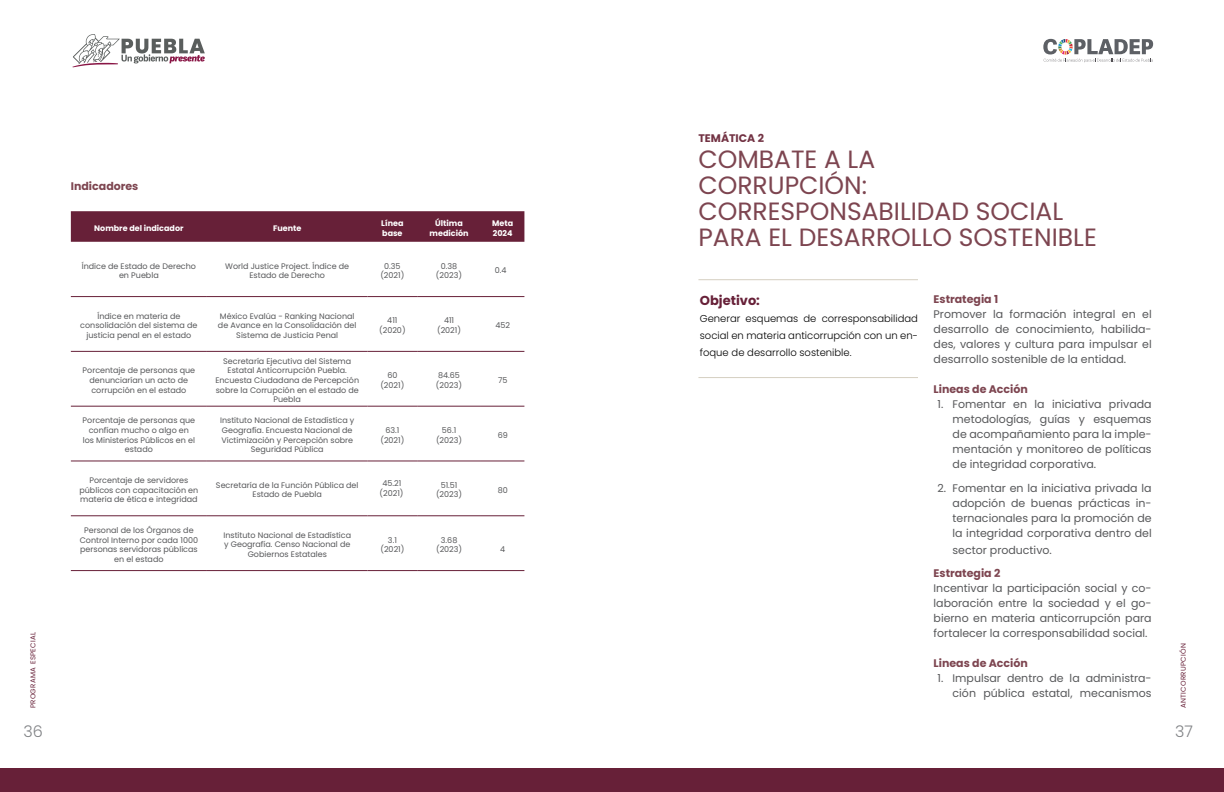
<style>
.page{position:relative;width:1224px;height:792px;background:#fff}
.page>*{position:absolute;margin:0;border:0;box-sizing:border-box;transform-origin:0 0}
.SUBBB{font:25px/26px "Poppins";color:#7d4550}
.t1{font:300 16px "Poppins";color:#808285}
.LINEA_DE_ACCIÓN{font:700 13px "Poppins";color:#672038}
.texto{font:11px/15px "Poppins";color:#57585a;text-align:justify}
.texto-2{font:700 11px "Poppins";color:#7d4550}
.Negritas{font:700 11px "Poppins";color:#723243}
.LINEA_DE_ACCIÓN-2{font:300 10px/17px "Poppins";color:#000;text-align:justify}
.tablas{font:8px/9.6px "Poppins";color:#57585a;text-align:center}
.tablas-2{font:700 8px/9.6px "Poppins";color:#fff}
.t2{font:7px "Poppins";letter-spacing:.05em;color:#672038}
</style>
<div class="page">
<svg style="left:72px;top:34px;width:133px;height:33px"></svg>
<div style="left:0;top:768px;width:1224px;height:24px;background:#672038"></div>
<svg style="left:1043px;top:39px;width:110px;height:23px"></svg>
<div style="left:71px;top:211px;width:453px;height:31px;background:#672038"></div>
<hr style="left:71px;top:296px;width:136px;height:1px;background:#672038">
<hr style="left:207px;top:296px;width:161px;height:1px;background:#672038">
<hr style="left:368px;top:296px;width:49px;height:1px;background:#672038">
<hr style="left:417px;top:296px;width:64px;height:1px;background:#672038">
<hr style="left:481px;top:296px;width:43px;height:1px;background:#672038">
<hr style="left:71px;top:351px;width:136px;height:1px;background:#672038">
<hr style="left:207px;top:351px;width:161px;height:1px;background:#672038">
<hr style="left:368px;top:351px;width:49px;height:1px;background:#672038">
<hr style="left:417px;top:351px;width:64px;height:1px;background:#672038">
<hr style="left:481px;top:351px;width:43px;height:1px;background:#672038">
<hr style="left:71px;top:406px;width:136px;height:1px;background:#672038">
<hr style="left:207px;top:406px;width:161px;height:1px;background:#672038">
<hr style="left:368px;top:406px;width:49px;height:1px;background:#672038">
<hr style="left:417px;top:406px;width:64px;height:1px;background:#672038">
<hr style="left:481px;top:406px;width:43px;height:1px;background:#672038">
<hr style="left:71px;top:461px;width:136px;height:1px;background:#672038">
<hr style="left:207px;top:461px;width:161px;height:1px;background:#672038">
<hr style="left:368px;top:461px;width:49px;height:1px;background:#672038">
<hr style="left:417px;top:461px;width:64px;height:1px;background:#672038">
<hr style="left:481px;top:461px;width:43px;height:1px;background:#672038">
<hr style="left:71px;top:516px;width:136px;height:1px;background:#672038">
<hr style="left:207px;top:516px;width:161px;height:1px;background:#672038">
<hr style="left:368px;top:516px;width:49px;height:1px;background:#672038">
<hr style="left:417px;top:516px;width:64px;height:1px;background:#672038">
<hr style="left:481px;top:516px;width:43px;height:1px;background:#672038">
<hr style="left:71px;top:570px;width:136px;height:1px;background:#672038">
<hr style="left:207px;top:570px;width:161px;height:1px;background:#672038">
<hr style="left:368px;top:570px;width:49px;height:1px;background:#672038">
<hr style="left:417px;top:570px;width:64px;height:1px;background:#672038">
<hr style="left:481px;top:570px;width:43px;height:1px;background:#672038">
<hr style="left:698px;top:279px;width:220px;height:1px;background:#d5cfc1">
<hr style="left:698px;top:377px;width:220px;height:1px;background:#d5cfc1">
<p class="texto-2" style="left:71px;top:180px;width:69px">Indicadores</p>
<p class="tablas-2" style="left:94px;top:223px;width:91px">Nombre del indicador</p>
<p class="tablas-2" style="left:273px;top:223px;width:30px">Fuente</p>
<p class="tablas-2" style="left:381px;top:218px;width:24px">Línea base</p>
<p class="tablas-2" style="left:430px;top:218px;width:40px;text-align:center">Última medición</p>
<p class="tablas-2" style="left:492px;top:218px;width:22px">Meta<br>2024</p>
<p class="tablas" style="left:82px;top:261px;width:116px">Índice de Estado de Derecho</p>
<p class="tablas" style="left:119px;top:271px;width:41px">en Puebla</p>
<p class="tablas" style="left:225px;top:261px;width:125px">World Justice Project. Índice de<br>Estado de Derecho</p>
<p class="tablas" style="left:384px;top:261px;width:18px">0.35</p>
<p class="tablas" style="left:441px;top:261px;width:18px">0.38</p>
<p class="tablas" style="left:436px;top:271px;width:28px">(2023)</p>
<p class="tablas" style="left:495px;top:266px;width:13px">0.4</p>
<p class="tablas" style="left:380px;top:271px;width:26px">(2021)</p>
<p class="Negritas" style="left:698px;top:132px;width:67px">TEMÁTICA 2</p>
<p class="SUBBB" style="left:698px;top:146px;width:178px">COMBATE A LA</p>
<p class="SUBBB" style="left:698px;top:172px;width:170px">CORRUPCIÓN:</p>
<p class="SUBBB" style="left:698px;top:198px;width:400px">CORRESPONSABILIDAD SOCIAL<br>PARA EL DESARROLLO SOSTENIBLE</p>
<p class="texto-2" style="left:934px;top:293px;width:66px">Estrategia 1</p>
<p class="texto" style="left:934px;top:307px;width:220px">Promover la formación integral en el desarrollo de conocimiento, habilida&shy;des, valores y cultura para impulsar el desarrollo sostenible de la entidad.</p>
<p class="texto-2" style="left:934px;top:383px;width:96px">Lineas de Acción</p>
<p class="texto" style="left:953px;top:397px;width:201px;text-indent:-15px">1. Fomentar en la iniciativa privada metodologías, guías y esquemas de acompañamiento para la imple&shy;mentación y monitoreo de políticas de integridad corporativa.</p>
<p class="texto" style="left:953px;top:480px;width:201px;text-indent:-15px">2. Fomentar en la iniciativa privada la adopción de buenas prácticas in&shy;ternacionales para la promoción de la integridad corporativa dentro del</p>
<p class="texto" style="left:953px;top:542px;width:101px">sector productivo.</p>
<p class="texto-2" style="left:934px;top:567px;width:68px">Estrategia 2</p>
<p class="texto" style="left:934px;top:581px;width:220px">Incentivar la participación social y co&shy;laboración entre la sociedad y el go&shy;bierno en materia anticorrupción para fortalecer la corresponsabilidad social.</p>
<p class="texto-2" style="left:934px;top:657px;width:96px">Lineas de Acción</p>
<p class="texto" style="left:938px;top:671px;width:216px;text-align:right">1. Impulsar dentro de la administra&shy;ción pública estatal, mecanismos</p>
<p class="LINEA_DE_ACCIÓN" style="left:700px;top:293px;width:62px">Objetivo:</p>
<p class="LINEA_DE_ACCIÓN-2" style="left:700px;top:310px;width:220px">Generar esquemas de corresponsabilidad social en materia anticorrupción con un en&shy;foque de desarrollo sostenible.</p>
<p class="tablas" style="left:80px;top:311px;width:119px">Índice en materia de consolidación del sistema de justicia penal en el estado</p>
<p class="tablas" style="left:218px;top:311px;width:140px">México Evalúa - Ranking Nacional de Avance en la Consolidación del<br>Sistema de Justicia Penal</p>
<p class="tablas" style="left:387px;top:316px;width:12px">411</p>
<p class="tablas" style="left:444px;top:316px;width:12px">411</p>
<p class="tablas" style="left:437px;top:325px;width:26px">(2021)</p>
<p class="tablas" style="left:495px;top:321px;width:16px">452</p>
<p class="tablas" style="left:379px;top:325px;width:28px">(2020)</p>
<p class="tablas" style="left:83px;top:366px;width:114px">Porcentaje de personas que denunciarían un acto de corrupción en el estado</p>
<p class="tablas" style="left:215px;top:356px;width:145px">Secretaría Ejecutiva del Sistema<br>Estatal Anticorrupción Puebla.<br>Encuesta Ciudadana de Percepción sobre la Corrupción en el estado de<br>Puebla</p>
<p class="tablas" style="left:387px;top:371px;width:12px">60</p>
<p class="tablas" style="left:380px;top:380px;width:26px">(2021)</p>
<p class="tablas" style="left:438px;top:371px;width:23px">84.65</p>
<p class="tablas" style="left:436px;top:380px;width:28px">(2023)</p>
<p class="tablas" style="left:498px;top:375px;width:11px">75</p>
<p class="tablas" style="left:83px;top:416px;width:114px">Porcentaje de personas que confían mucho o algo en los Ministerios Públicos en el estado</p>
<p class="tablas" style="left:220px;top:416px;width:136px">Instituto Nacional de Estadística y<br>Geografía. Encuesta Nacional de<br>Victimización y Percepción sobre<br>Seguridad Pública</p>
<p class="tablas" style="left:385px;top:425px;width:16px">63.1</p>
<p class="tablas" style="left:442px;top:425px;width:16px">56.1</p>
<p class="tablas" style="left:436px;top:435px;width:28px">(2023)</p>
<p class="tablas" style="left:498px;top:430px;width:12px">69</p>
<p class="tablas" style="left:380px;top:435px;width:26px">(2021)</p>
<p class="tablas" style="left:79px;top:475px;width:120px">Porcentaje de servidores públicos con capacitación en materia de ética e integridad</p>
<p class="tablas" style="left:216px;top:480px;width:144px">Secretaría de la Función Pública del<br>Estado de Puebla</p>
<p class="tablas" style="left:382px;top:478px;width:20px">45.21</p>
<p class="tablas" style="left:441px;top:480px;width:18px">51.51</p>
<p class="tablas" style="left:436px;top:490px;width:28px">(2023)</p>
<p class="tablas" style="left:498px;top:485px;width:12px">80</p>
<p class="tablas" style="left:380px;top:488px;width:26px">(2021)</p>
<p class="tablas" style="left:80px;top:525px;width:120px">Personal de los Órganos de<br>Control Interno por cada 1000 personas servidoras públicas en el estado</p>
<p class="tablas" style="left:223px;top:530px;width:129px">Instituto Nacional de Estadística y Geografía. Censo Nacional de<br>Gobiernos Estatales</p>
<p class="tablas" style="left:388px;top:535px;width:10px">3.1</p>
<p class="tablas" style="left:441px;top:535px;width:18px">3.68</p>
<p class="tablas" style="left:436px;top:545px;width:28px">(2023)</p>
<p class="tablas" style="left:500px;top:545px;width:7px">4</p>
<p class="tablas" style="left:380px;top:545px;width:26px">(2021)</p>
<p class="t2" style="left:29px;top:708px;width:78px;rotate:-90deg">PROGRAMA ESPECIAL</p>
<p class="t2" style="left:1179px;top:708px;width:67px;rotate:-90deg">ANTICORRUPCIÓN</p>
<h2 class="t1" style="left:24px;top:722px;width:21px">36</h2>
<h2 class="t1" style="left:1175px;top:722px;width:19px">37</h2>
</div>
